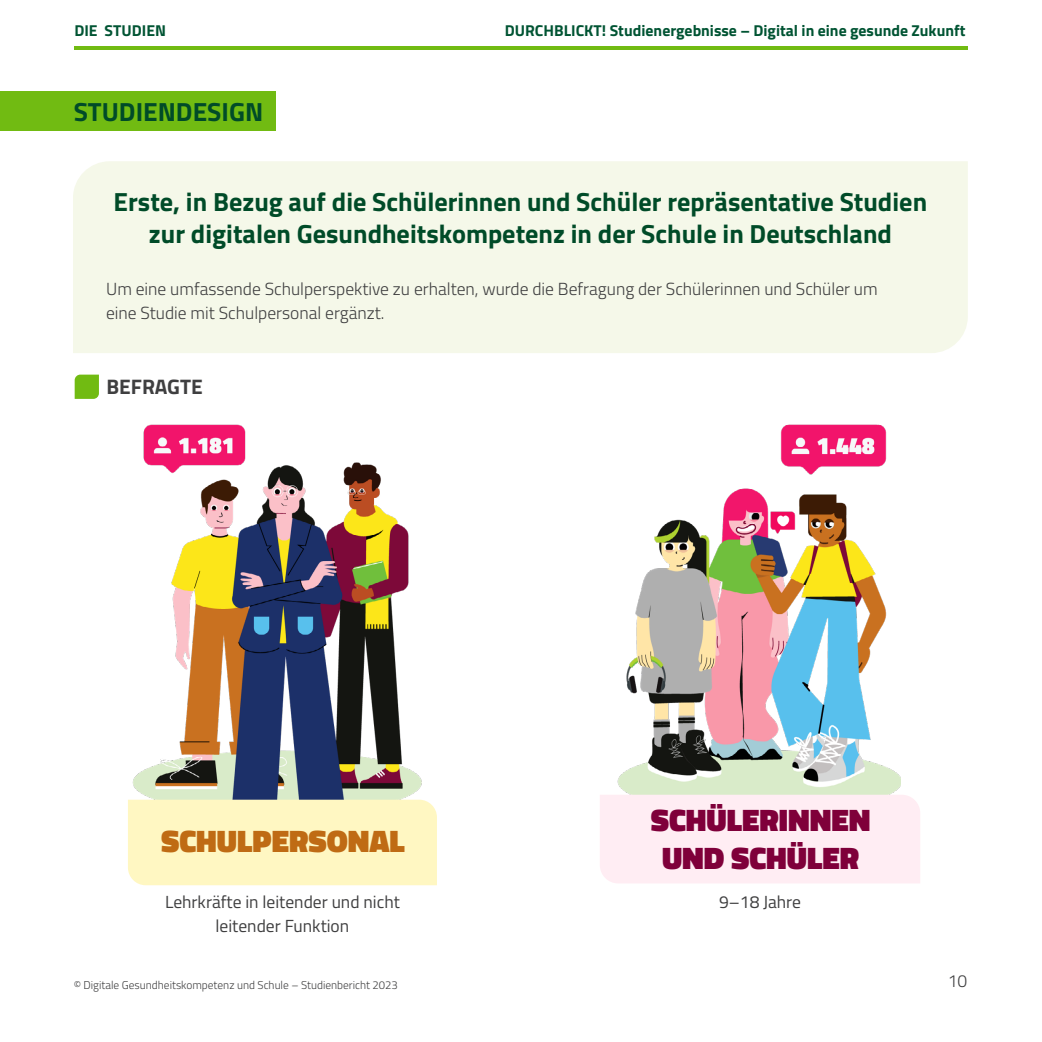
<style>
.page{position:relative;width:1042px;height:1042px;background:#fff}
.page>*{position:absolute;margin:0;border:0;box-sizing:border-box;transform-origin:0 0}
.Decorative_P{font:900 31.5px "BGEK Titillium";color:#7f003a}
.Decorative_P-2{font:900 31.5px "BGEK Titillium";color:#bf6b14}
.Quotes{font:700 26.25px/31.5px "BGEK Titillium";color:#004b28;text-align:center}
.H_4{font:700 21px "BGEK Titillium";color:#3f3f40}
.Numero_de_pagina{font:300 17.5px/24.5px "BGEK Titillium";color:#3f3f40}
.t1{font:17.5px/24.5px "BGEK Titillium";color:#3f3f40;text-align:center}
.t2{font:700 15.75px "BGEK Titillium";color:#005433}
.t3{font:300 11.38px "BGEK Titillium";color:#3f3f40}
</style>
<div class="page">
<hr style="left:74px;top:46px;width:893px;height:4px;background:#71bb12">
<div style="left:0;top:90px;width:276px;height:40px;background:#71bb12"></div>
<div style="left:73px;top:161px;width:895px;height:192px;background:#f5f8e9"></div>
<svg style="left:75px;top:375px;width:24px;height:24px"></svg>
<img style="left:132px;top:424px;width:290px;height:375px">
<div style="left:128px;top:799px;width:309px;height:86px;background:#fff7c2"></div>
<img style="left:617px;top:424px;width:283px;height:371px">
<div style="left:600px;top:795px;width:320px;height:88px;background:#ffedf3"></div>
<p class="t2" style="left:74px;top:19px;width:93px">DIE STUDIEN</p>
<p class="t2" style="left:505px;top:19px;width:462px">DURCHBLICKT! Studienergebnisse – Digital in eine gesunde Zukunft</p>
<h3 class="Quotes" style="left:74px;top:95px;width:191px">STUDIENDESIGN</h3>
<p class="Quotes" style="left:114px;top:185px;width:815px">Erste, in Bezug auf die Schülerinnen und Schüler repräsentative Studien zur digitalen Gesundheitskompetenz in der Schule in Deutschland</p>
<p class="Numero_de_pagina" style="left:106px;top:276px;width:773px">Um eine umfassende Schulperspektive zu erhalten, wurde die Befragung der Schülerinnen und Schüler um eine Studie mit Schulpersonal ergänzt.</p>
<h4 class="H_4" style="left:106px;top:370px;width:98px">BEFRAGTE</h4>
<p class="Decorative_P-2" style="left:161px;top:817px;width:245px">SCHULPERSONAL</p>
<p class="t1" style="left:165px;top:888px;width:236px">Lehrkräfte in leitender und nicht leitender Funktion</p>
<p class="Decorative_P" style="left:651px;top:797px;width:221px">SCHÜLERINNEN</p>
<p class="Decorative_P" style="left:662px;top:835px;width:199px">UND SCHÜLER</p>
<p class="t1" style="left:719px;top:888px;width:83px">9–18 Jahre</p>
<p class="t3" style="left:74px;top:977px;width:326px">© Digitale Gesundheitskompetenz und Schule – Studienbericht 2023</p>
<p class="Numero_de_pagina" style="left:948px;top:967px;width:21px">10</p>
</div>
